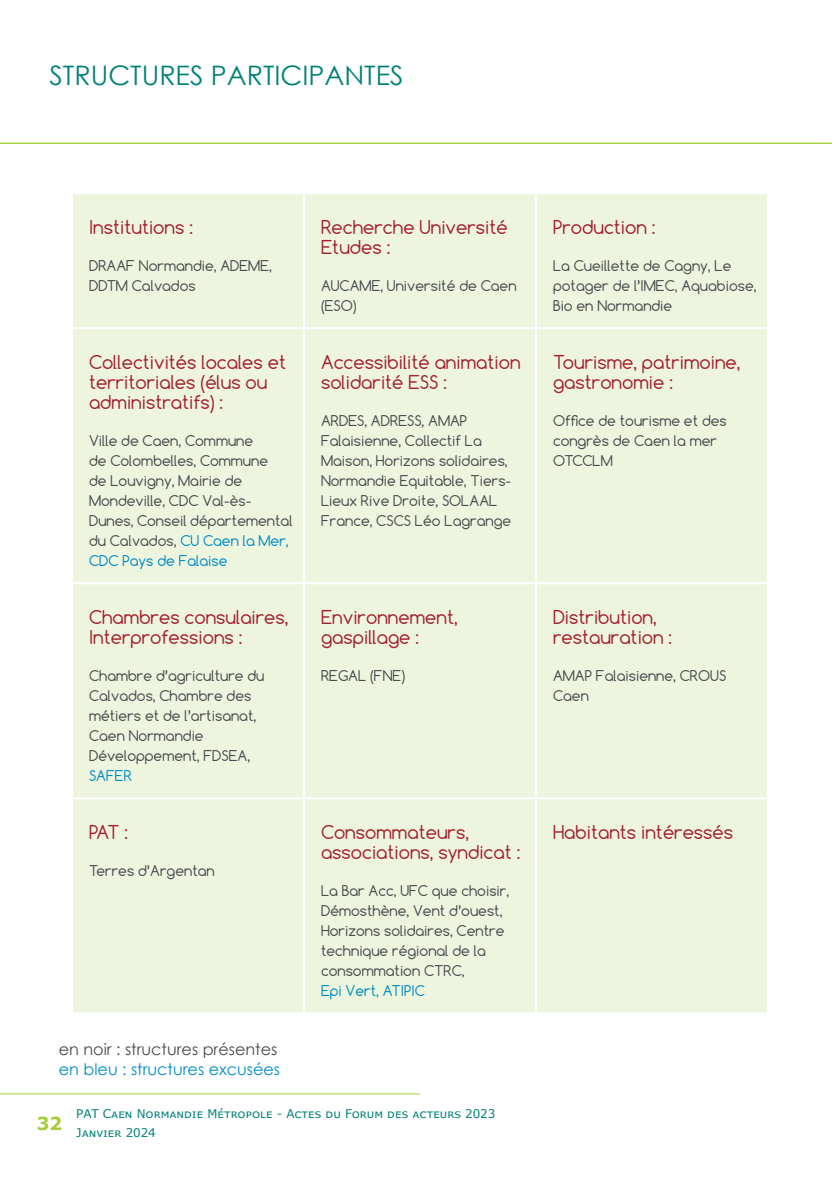
<style>
.page{position:relative;width:840px;height:1191px;background:#fff}
.page>*{position:absolute;margin:0;border:0;box-sizing:border-box;transform-origin:0 0}
.t1{font:26.8px "Century Gothic";color:#008177}
.t2{font:18px/20px "Comfortaa";color:#a3202d}
.t3{font:700 17.8px "Verdana";color:#a5cd3a}
.t4{font:16px "Century Gothic";color:#474b4c}
.t5{font:16px "Century Gothic";color:#008cc2}
.t6{font:14px/20px "Comfortaa";color:#474b4c}
.t7{font:14px "Comfortaa";color:#008cc2}
.t8{font:12px/19px "Verdana";letter-spacing:-.005em;color:#008177}
.s1{color:#008cc2}
</style>
<div class="page">
<hr style="left:0;top:142px;width:831px;height:2px;background:#a5cd3a">
<hr style="left:0;top:1093px;width:420px;height:1px;background:#a5cd3a">
<div style="left:73px;top:194px;width:693px;height:818px;background:#eef5df"></div>
<hr style="left:303px;top:194px;width:2px;height:133px;background:#fff">
<hr style="left:534px;top:194px;width:2px;height:133px;background:#fff">
<hr style="left:71px;top:327px;width:233px;height:2px;background:#fff">
<hr style="left:304px;top:327px;width:231px;height:2px;background:#fff">
<hr style="left:303px;top:329px;width:2px;height:253px;background:#fff">
<hr style="left:535px;top:327px;width:233px;height:2px;background:#fff">
<hr style="left:534px;top:329px;width:2px;height:253px;background:#fff">
<hr style="left:71px;top:582px;width:233px;height:2px;background:#fff">
<hr style="left:304px;top:582px;width:231px;height:2px;background:#fff">
<hr style="left:303px;top:584px;width:2px;height:213px;background:#fff">
<hr style="left:535px;top:582px;width:233px;height:2px;background:#fff">
<hr style="left:534px;top:584px;width:2px;height:213px;background:#fff">
<hr style="left:71px;top:797px;width:233px;height:2px;background:#fff">
<hr style="left:304px;top:797px;width:231px;height:2px;background:#fff">
<hr style="left:303px;top:799px;width:2px;height:213px;background:#fff">
<hr style="left:535px;top:797px;width:233px;height:2px;background:#fff">
<hr style="left:534px;top:799px;width:2px;height:213px;background:#fff">
<h1 class="t1" style="left:50px;top:57px;width:355px">STRUCTURES PARTICIPANTES</h1>
<p class="t2" style="left:89px;top:217px;width:105px">Institutions :</p>
<p class="t6" style="left:89px;top:256px;width:184px">DRAAF Normandie, ADEME,<br>DDTM Calvados</p>
<p class="t2" style="left:321px;top:217px;width:188px">Recherche Université<br>Etudes :</p>
<p class="t6" style="left:321px;top:276px;width:197px">AUCAME, Université de Caen (ESO)</p>
<p class="t2" style="left:89px;top:352px;width:198px">Collectivités locales et territoriales (élus ou administratifs) :</p>
<p class="t6" style="left:89px;top:431px;width:205px">Ville de Caen, Commune<br>de Colombelles, Commune<br>de Louvigny, Mairie de<br>Mondeville, CDC Val-ès-<br>Dunes, Conseil départemental du Calvados, <span class="s1">CU Caen la Mer,<br>CDC Pays de Falaise</span></p>
<p class="t2" style="left:321px;top:352px;width:201px">Accessibilité animation solidarité ESS :</p>
<p class="t6" style="left:321px;top:411px;width:192px">ARDES, ADRESS, AMAP<br>Falaisienne, Collectif La<br>Maison, Horizons solidaires,<br>Normandie Equitable, Tiers-<br>Lieux Rive Droite, SOLAAL<br>France, CSCS Léo Lagrange</p>
<p class="t2" style="left:89px;top:607px;width:201px">Chambres consulaires,<br>Interprofessions :</p>
<p class="t6" style="left:89px;top:666px;width:177px">Chambre d’agriculture du<br>Calvados, Chambre des métiers et de l’artisanat,<br>Caen Normandie<br>Développement, FDSEA,</p>
<p class="t7" style="left:89px;top:767px;width:44px">SAFER</p>
<p class="t2" style="left:321px;top:607px;width:138px">Environnement, gaspillage :</p>
<p class="t6" style="left:321px;top:666px;width:86px">REGAL (FNE)</p>
<p class="t2" style="left:89px;top:822px;width:40px">PAT :</p>
<p class="t6" style="left:89px;top:861px;width:127px">Terres d’Argentan</p>
<p class="t2" style="left:321px;top:822px;width:200px">Consommateurs, associations, syndicat :</p>
<p class="t6" style="left:321px;top:881px;width:189px">La Bar Acc, UFC que choisir,<br>Démosthène, Vent d’ouest,<br>Horizons solidaires, Centre technique régional de la consommation CTRC,</p>
<p class="t7" style="left:321px;top:982px;width:105px">Epi Vert, ATIPIC</p>
<p class="t4" style="left:59px;top:1037px;width:220px">en noir : structures présentes</p>
<p class="t5" style="left:59px;top:1057px;width:223px">en bleu : structures excusées</p>
<p class="t3" style="left:37px;top:1110px;width:27px">32</p>
<p class="t8" style="left:76px;top:1104px;width:420px">PAT Caen Normandie Métropole - Actes du Forum des acteurs 2023<br>Janvier 2024</p>
<p class="t2" style="left:552px;top:217px;width:104px">Production :</p>
<p class="t6" style="left:552px;top:256px;width:205px">La Cueillette de Cagny, Le potager de l’IMEC, Aquabiose,<br>Bio en Normandie</p>
<p class="t2" style="left:552px;top:352px;width:189px">Tourisme, patrimoine, gastronomie :</p>
<p class="t6" style="left:552px;top:411px;width:175px">Office de tourisme et des congrès de Caen la mer<br>OTCCLM</p>
<p class="t2" style="left:552px;top:607px;width:121px">Distribution, restauration :</p>
<p class="t6" style="left:552px;top:666px;width:175px">AMAP Falaisienne, CROUS<br>Caen</p>
<p class="t2" style="left:552px;top:822px;width:182px">Habitants intéressés</p>
</div>
